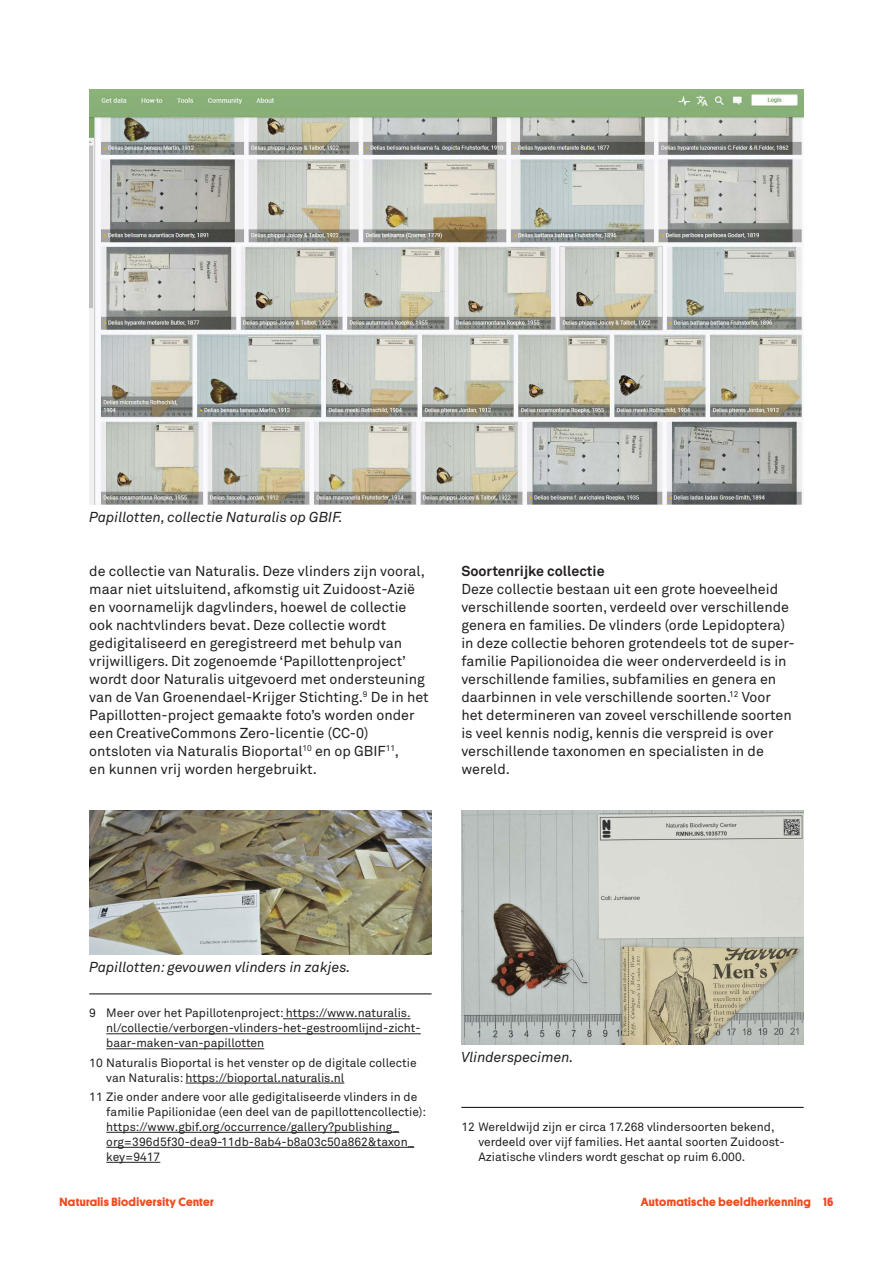
<style>
.page{position:relative;width:893px;height:1263px;background:#fff}
.page>*{position:absolute;margin:0;border:0;box-sizing:border-box;transform-origin:0 0}
.Platte_tekst{font:14.25px/18px "Akkurat Pro";color:#231f20}
.Platte_tekst-2{font:italic 14.25px "Akkurat Pro";color:#231f20}
.Platte_tekst-3{font:700 14.25px "Akkurat Pro";color:#231f20}
.Voetnoot{font:12px/15px "Akkurat Pro";color:#231f20}
.t1{font:700 12px "Platform";letter-spacing:.03em;color:#f04d22}
</style>
<div class="page">
<hr style="left:89px;top:993px;width:343px;height:1px;background:#231f20">
<hr style="left:283px;top:1018px;width:127px;height:1px;background:#231f20">
<hr style="left:106px;top:1033px;width:315px;height:1px;background:#231f20">
<hr style="left:106px;top:1048px;width:158px;height:1px;background:#231f20">
<hr style="left:186px;top:1083px;width:158px;height:1px;background:#231f20">
<hr style="left:106px;top:1132px;width:293px;height:1px;background:#231f20">
<hr style="left:106px;top:1147px;width:308px;height:1px;background:#231f20">
<hr style="left:106px;top:1162px;width:54px;height:1px;background:#231f20">
<hr style="left:461px;top:1107px;width:343px;height:1px;background:#231f20">
<img style="left:89px;top:89px;width:715px;height:415px">
<img style="left:89px;top:810px;width:343px;height:144px">
<img style="left:461px;top:810px;width:343px;height:234px">
<p class="Platte_tekst-2" style="left:89px;top:509px;width:255px">Papillotten, collectie Naturalis op GBIF.</p>
<p class="Platte_tekst" style="left:89px;top:562px;width:341px">de collectie van Naturalis. Deze vlinders zijn vooral, maar niet uitsluitend, afkomstig uit Zuidoost-Azië en voornamelijk dagvlinders, hoewel de collectie ook nachtvlinders bevat. Deze collectie wordt gedigitaliseerd en geregistreerd met behulp van vrijwilligers. Dit zogenoemde ‘Papillottenproject’ wordt door Naturalis uitgevoerd met ondersteuning van de Van Groenendael-Krijger Stichting.<sup>9</sup> De in het Papillotten-project gemaakte foto’s worden onder een CreativeCommons Zero-licentie (CC-0) ontsloten via Naturalis Bioportal<sup>10</sup> en op GBIF<sup>11</sup>,<br>en kunnen vrij worden hergebruikt.</p>
<p class="Platte_tekst-3" style="left:461px;top:562px;width:145px">Soortenrijke collectie</p>
<p class="Platte_tekst" style="left:461px;top:580px;width:335px">Deze collectie bestaan uit een grote hoeveelheid verschillende soorten, verdeeld over verschillende genera en families. De vlinders (orde Lepidoptera) in deze collectie behoren grotendeels tot de super&shy;familie Papilionoidea die weer onderverdeeld is in verschillende families, subfamilies en genera en daarbinnen in vele verschillende soorten.<sup>12</sup> Voor het determineren van zoveel verschillende soorten is veel kennis nodig, kennis die verspreid is over verschillende taxonomen en specialisten in de wereld.</p>
<p class="Platte_tekst-2" style="left:89px;top:959px;width:263px">Papillotten: gevouwen vlinders in zakjes.</p>
<p class="Voetnoot" style="left:106px;top:1006px;width:316px;text-indent:-17px">9 Meer over het Papillotenproject: https://www.naturalis. nl/collectie/verborgen-vlinders-het-gestroomlijnd-zicht&shy;baar-maken-van-papillotten</p>
<p class="Voetnoot" style="left:106px;top:1055px;width:312px;text-indent:-17px">10 Naturalis Bioportal is het venster op de digitale collectie van Naturalis: https://bioportal.naturalis.nl</p>
<p class="Voetnoot" style="left:106px;top:1089px;width:321px;text-indent:-17px">11 Zie onder andere voor alle gedigitaliseerde vlinders in de familie Papilionidae (een deel van de papillottencollectie): https://www.gbif.org/occurrence/gallery?publishing_ org=396d5f30-dea9-11db-8ab4-b8a03c50a862&amp;taxon_ key=9417</p>
<p class="Platte_tekst-2" style="left:461px;top:1049px;width:114px">Vlinderspecimen.</p>
<p class="Voetnoot" style="left:478px;top:1119px;width:308px;text-indent:-17px">12 Wereldwijd zijn er circa 17.268 vlindersoorten bekend, verdeeld over vijf families. Het aantal soorten Zuidoost-<br>Aziatische vlinders wordt geschat op ruim 6.000.</p>
<p class="t1" style="left:60px;top:1193px;width:156px">Naturalis Biodiversity Center</p>
<p class="t1" style="left:641px;top:1193px;width:194px">Automatische beeldherkenning 16</p>
</div>
